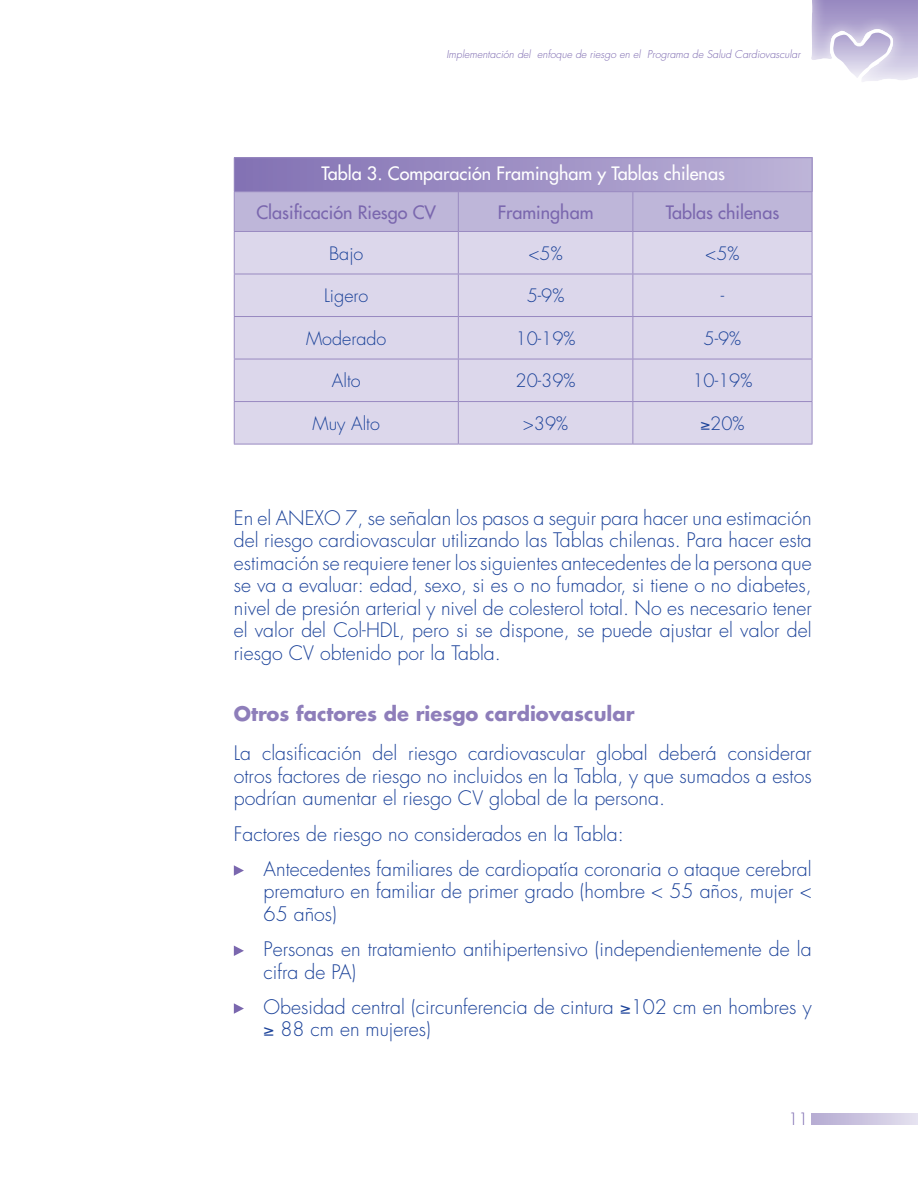
<style>
.page{position:relative;width:918px;height:1188px;background:#fff}
.page>*{position:absolute;margin:0;border:0;box-sizing:border-box;transform-origin:0 0}
.t1{font:300 19.5px/22.5px "Futura";color:#1b4299}
.t2{font:700 19.5px "Futura";color:#8e7eba}
.t3{font:300 18px "Futura";color:#1b4299}
.t4{font:18px "Futura";color:#7a67ae}
.t5{font:18px "Futura";color:#fff}
.t6{font:300 16.5px "Futura";color:#7a67ae}
.t7{font:italic 300 10.5px "Futura";color:#7a67ae}
</style>
<div class="page">
<svg style="left:812px;top:1114px;width:106px;height:10px"></svg>
<div style="left:809px;top:0;width:109px;height:83px;background:#fff;opacity:.75"></div>
<svg style="left:234px;top:865px;width:10px;height:11px"></svg>
<svg style="left:234px;top:946px;width:10px;height:10px"></svg>
<svg style="left:234px;top:1003px;width:10px;height:11px"></svg>
<div style="left:234px;top:158px;width:578px;height:34px;background:linear-gradient(to right,#8170b3,#bcb3d7)"></div>
<div style="left:235px;top:192px;width:577px;height:39px;background:#beb6d9"></div>
<div style="left:235px;top:232px;width:577px;height:212px;background:#dcd7eb"></div>
<hr style="left:234px;top:157px;width:224px;height:1px;background:#998ac1">
<hr style="left:234px;top:158px;width:1px;height:33px;background:#998ac1">
<hr style="left:458px;top:157px;width:175px;height:1px;background:#998ac1">
<hr style="left:633px;top:157px;width:179px;height:1px;background:#998ac1">
<hr style="left:812px;top:158px;width:1px;height:33px;background:#998ac1">
<hr style="left:234px;top:191px;width:224px;height:1px;background:#998ac1">
<hr style="left:234px;top:192px;width:1px;height:39px;background:#998ac1">
<hr style="left:458px;top:191px;width:175px;height:1px;background:#998ac1">
<hr style="left:458px;top:192px;width:1px;height:39px;background:#998ac1">
<hr style="left:633px;top:191px;width:179px;height:1px;background:#998ac1">
<hr style="left:632px;top:192px;width:1px;height:39px;background:#998ac1">
<hr style="left:812px;top:192px;width:1px;height:39px;background:#998ac1">
<hr style="left:234px;top:231px;width:224px;height:1px;background:#998ac1">
<hr style="left:234px;top:232px;width:1px;height:42px;background:#998ac1">
<hr style="left:458px;top:231px;width:175px;height:1px;background:#998ac1">
<hr style="left:458px;top:232px;width:1px;height:42px;background:#998ac1">
<hr style="left:633px;top:231px;width:179px;height:1px;background:#998ac1">
<hr style="left:632px;top:232px;width:1px;height:42px;background:#998ac1">
<hr style="left:812px;top:232px;width:1px;height:42px;background:#998ac1">
<hr style="left:234px;top:274px;width:224px;height:1px;background:#998ac1">
<hr style="left:234px;top:274px;width:1px;height:42px;background:#998ac1">
<hr style="left:458px;top:274px;width:175px;height:1px;background:#998ac1">
<hr style="left:458px;top:274px;width:1px;height:42px;background:#998ac1">
<hr style="left:633px;top:274px;width:179px;height:1px;background:#998ac1">
<hr style="left:632px;top:274px;width:1px;height:42px;background:#998ac1">
<hr style="left:812px;top:274px;width:1px;height:42px;background:#998ac1">
<hr style="left:234px;top:316px;width:224px;height:1px;background:#998ac1">
<hr style="left:234px;top:317px;width:1px;height:42px;background:#998ac1">
<hr style="left:458px;top:316px;width:175px;height:1px;background:#998ac1">
<hr style="left:458px;top:317px;width:1px;height:42px;background:#998ac1">
<hr style="left:633px;top:316px;width:179px;height:1px;background:#998ac1">
<hr style="left:632px;top:317px;width:1px;height:42px;background:#998ac1">
<hr style="left:812px;top:317px;width:1px;height:42px;background:#998ac1">
<hr style="left:234px;top:359px;width:224px;height:1px;background:#998ac1">
<hr style="left:234px;top:359px;width:1px;height:42px;background:#998ac1">
<hr style="left:458px;top:359px;width:175px;height:1px;background:#998ac1">
<hr style="left:458px;top:359px;width:1px;height:42px;background:#998ac1">
<hr style="left:633px;top:359px;width:179px;height:1px;background:#998ac1">
<hr style="left:632px;top:359px;width:1px;height:42px;background:#998ac1">
<hr style="left:812px;top:359px;width:1px;height:42px;background:#998ac1">
<hr style="left:234px;top:401px;width:224px;height:1px;background:#998ac1">
<hr style="left:234px;top:402px;width:1px;height:42px;background:#998ac1">
<hr style="left:458px;top:401px;width:175px;height:1px;background:#998ac1">
<hr style="left:458px;top:402px;width:1px;height:42px;background:#998ac1">
<hr style="left:633px;top:401px;width:179px;height:1px;background:#998ac1">
<hr style="left:632px;top:402px;width:1px;height:42px;background:#998ac1">
<hr style="left:812px;top:402px;width:1px;height:42px;background:#998ac1">
<hr style="left:234px;top:444px;width:224px;height:1px;background:#998ac1">
<hr style="left:458px;top:444px;width:175px;height:1px;background:#998ac1">
<hr style="left:633px;top:444px;width:179px;height:1px;background:#998ac1">
<p class="t7" style="left:446px;top:47px;width:356px">Implementación del enfoque de riesgo en el Programa de Salud Cardiovascular</p>
<p class="t5" style="left:321px;top:162px;width:405px">Tabla 3. Comparación Framingham y Tablas chilenas</p>
<p class="t4" style="left:256px;top:200px;width:181px">Clasificación Riesgo CV</p>
<p class="t4" style="left:498px;top:200px;width:97px">Framingham</p>
<p class="t4" style="left:666px;top:200px;width:115px">Tablas chilenas</p>
<p class="t3" style="left:329px;top:242px;width:36px">Bajo</p>
<p class="t3" style="left:528px;top:242px;width:36px">&lt;5%</p>
<p class="t3" style="left:705px;top:242px;width:36px">&lt;5%</p>
<p class="t3" style="left:324px;top:284px;width:46px">Ligero</p>
<p class="t3" style="left:527px;top:284px;width:39px">5-9%</p>
<p class="t3" style="left:721px;top:284px;width:5px">-</p>
<p class="t3" style="left:306px;top:327px;width:82px">Moderado</p>
<p class="t3" style="left:516px;top:327px;width:62px">10-19%</p>
<p class="t3" style="left:704px;top:327px;width:39px">5-9%</p>
<p class="t3" style="left:332px;top:369px;width:30px">Alto</p>
<p class="t3" style="left:516px;top:369px;width:62px">20-39%</p>
<p class="t3" style="left:692px;top:369px;width:62px">10-19%</p>
<p class="t3" style="left:313px;top:412px;width:69px">Muy Alto</p>
<p class="t3" style="left:523px;top:412px;width:47px">&gt;39%</p>
<p class="t3" style="left:700px;top:412px;width:46px">≥20%</p>
<p class="t1" style="left:234px;top:507px;width:579px;text-align:justify">En el ANEXO 7, se señalan los pasos a seguir para hacer una estimación del riesgo cardiovascular utilizando las Tablas chilenas. Para hacer esta estimación se requiere tener los siguientes antecedentes de la persona que se va a evaluar: edad, sexo, si es o no fumador, si tiene o no diabetes, nivel de presión arterial y nivel de colesterol total. No es necesario tener el valor del Col-HDL, pero si se dispone, se puede ajustar el valor del riesgo CV obtenido por la Tabla.</p>
<p class="t2" style="left:234px;top:700px;width:402px">Otros factores de riesgo cardiovascular</p>
<p class="t1" style="left:234px;top:742px;width:579px;text-align:justify">La clasificación del riesgo cardiovascular global deberá considerar otros factores de riesgo no incluidos en la Tabla, y que sumados a estos podrían aumentar el riesgo CV global de la persona.</p>
<p class="t1" style="left:264px;top:816px;width:550px;line-height:35.2px;text-indent:-30px">Factores de riesgo no considerados en la Tabla:<br>Antecedentes familiares de cardiopatía coronaria o ataque cerebral</p>
<p class="t1" style="left:264px;top:880px;width:550px">prematuro en familiar de primer grado (hombre &lt; 55 años, mujer &lt;<br>65 años)</p>
<p class="t1" style="left:264px;top:938px;width:550px">Personas en tratamiento antihipertensivo (independientemente de la cifra de PA)</p>
<p class="t1" style="left:264px;top:996px;width:550px">Obesidad central (circunferencia de cintura ≥102 cm en hombres y ≥ 88 cm en mujeres)</p>
<p class="t6" style="left:788px;top:1108px;width:22px">11</p>
</div>
